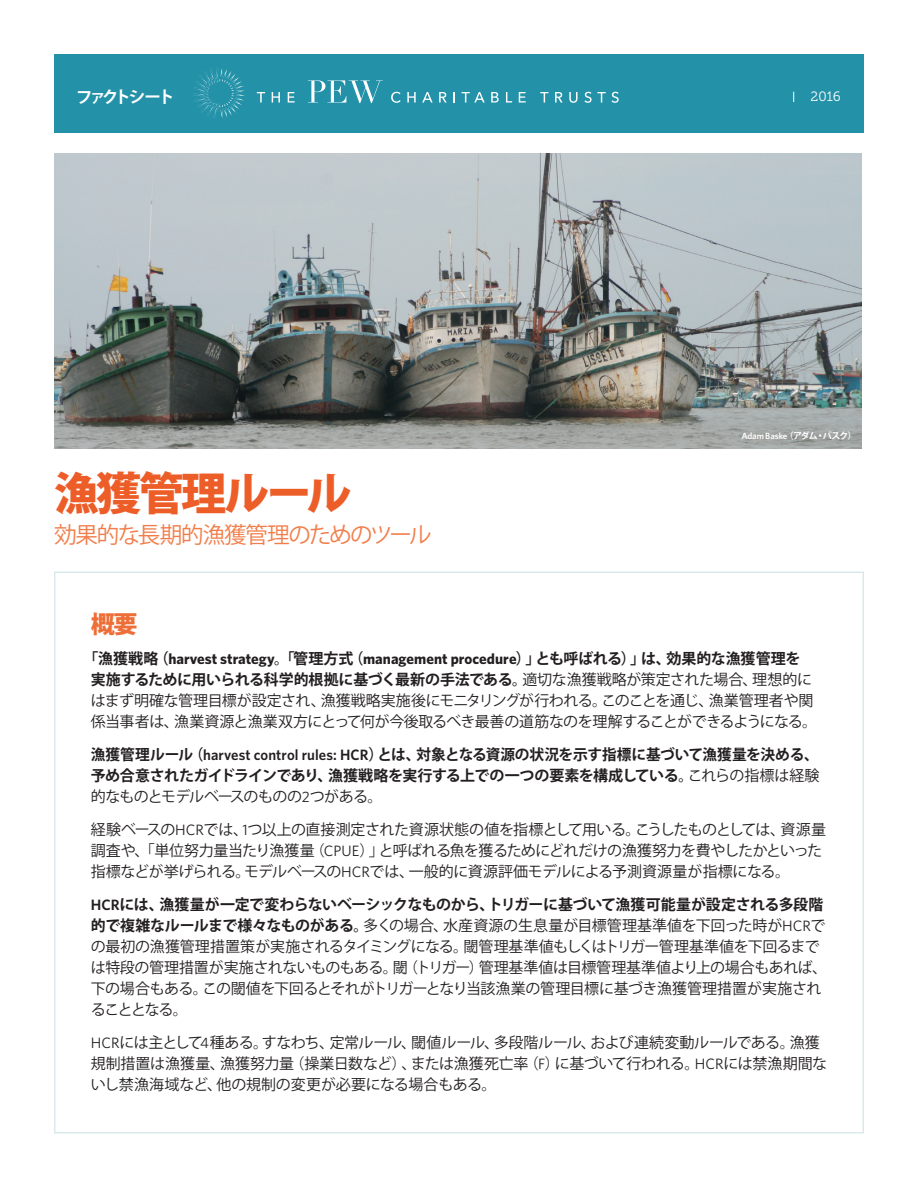
<style>
.page{position:relative;width:918px;height:1188px;background:#fff}
.page>*{position:absolute;margin:0;border:0;box-sizing:border-box;transform-origin:0 0}
.t1{font:800 45px "Koz Go Pro";letter-spacing:-.055em;color:#ed5d28}
.t2{font:800 24px "Koz Go Pro";color:#ee6e38}
.t3{font:22.5px "Koz Go Pro";letter-spacing:-.06em;color:#f17e4a}
.t4{font:700 16.5px "Koz Go Pro";letter-spacing:-.18em;color:#fff}
.t5{font:15px/21px "Koz Go Pro";letter-spacing:-.025em;color:#231f20}
.t6{font:700 15px/21px "Koz Go Pro";letter-spacing:-.025em;color:#231f20;text-align:justify}
.t7{font:13.5px "Museo Slab 300";color:#fff}
.t8{font:600 9px "Whitney";letter-spacing:-.01em;color:#fff}
.s1{font-family:"Koz Go Pro";font-weight:700}
.s2{font-weight:700}
.s3{font-family:"Whitney";font-weight:700}
.s4{font-family:"Whitney";font-weight:600}
.s5{font-weight:400}
.s6{font-family:"Whitney";font-weight:400}
.s7{font-family:"Whitney"}
</style>
<div class="page">
<div style="left:54px;top:54px;width:810px;height:78px;background:#2392a9"></div>
<svg style="left:193px;top:68px;width:52px;height:50px"></svg>
<svg style="left:257px;top:92px;width:8px;height:11px"></svg>
<svg style="left:272px;top:92px;width:8px;height:11px"></svg>
<svg style="left:288px;top:92px;width:7px;height:11px"></svg>
<svg style="left:391px;top:92px;width:10px;height:11px"></svg>
<svg style="left:407px;top:92px;width:9px;height:11px"></svg>
<svg style="left:422px;top:92px;width:11px;height:11px"></svg>
<svg style="left:439px;top:92px;width:8px;height:11px"></svg>
<svg style="left:453px;top:92px;width:2px;height:11px"></svg>
<svg style="left:462px;top:92px;width:23px;height:11px"></svg>
<svg style="left:491px;top:92px;width:8px;height:11px"></svg>
<svg style="left:506px;top:92px;width:6px;height:11px"></svg>
<svg style="left:519px;top:92px;width:7px;height:11px"></svg>
<svg style="left:540px;top:92px;width:8px;height:11px"></svg>
<svg style="left:555px;top:92px;width:8px;height:11px"></svg>
<svg style="left:569px;top:92px;width:9px;height:11px"></svg>
<svg style="left:584px;top:92px;width:22px;height:11px"></svg>
<svg style="left:612px;top:92px;width:7px;height:11px"></svg>
<svg style="left:308px;top:80px;width:75px;height:23px"></svg>
<img style="left:54px;top:153px;width:807px;height:296px">
<p class="t4" style="left:76px;top:86px;width:100px">ファクトシート</p>
<h1 class="t1" style="left:54px;top:464px;width:299px">漁獲管理ルール</h1>
<h3 class="t3" style="left:54px;top:520px;width:379px">効果的な長期的漁獲管理のためのツール</h3>
<p class="t7" style="left:811px;top:89px;width:32px">2016</p>
<p class="t8" style="left:741px;top:430px;width:117px">Adam Baske<span class="s1">（アダム・バスク）</span></p>
<h2 class="t2" style="left:91px;top:608px;width:48px">概要</h2>
<p class="t5" style="left:91px;top:649px;width:728px;text-indent:-7px"><span class="s2">「漁獲戦略（</span><span class="s3">harvest strategy</span><span class="s2">。「管理方式（</span><span class="s3">management procedure</span><span class="s2">）」とも呼ばれる）」は、効果的な漁獲管理を実施するために用いられる科学的根拠に基づく最新の手法である。</span>適切な漁獲戦略が策定された場合、理想的にはまず明確な管理目標が設定され、漁獲戦略実施後にモニタリングが行われる。このことを通じ、漁業管理者や関係当事者は、漁業資源と漁業双方にとって何が今後取るべき最善の道筋なのを理解することができるようになる。</p>
<p class="t6" style="left:91px;top:745px;width:730px">漁獲管理ルール（<span class="s4">harvest control rules: HCR</span>）とは、対象となる資源の状況を示す指標に基づいて漁獲量を決める、予め合意されたガイドラインであり、漁獲戦略を実行する上での一つの要素を構成している。<span class="s5">これらの指標は経験的なものとモデルベースのものの</span><span class="s6">2</span><span class="s5">つがある。</span></p>
<p class="t5" style="left:91px;top:820px;width:737px">経験ベースの<span class="s7">HCR</span>では、<span class="s7">1</span>つ以上の直接測定された資源状態の値を指標として用いる。こうしたものとしては、資源量調査や、「単位努力量当たり漁獲量（<span class="s7">CPUE</span>）」と呼ばれる魚を獲るためにどれだけの漁獲努力を費やしたかといった指標などが挙げられる。モデルベースの<span class="s7">HCR</span>では、一般的に資源評価モデルによる予測資源量が指標になる。</p>
<p class="t5" style="left:91px;top:895px;width:738px"><span class="s4">HCR</span><span class="s2">には、漁獲量が一定で変わらないベーシックなものから、トリガーに基づいて漁獲可能量が設定される多段階的で複雑なルールまで様々なものがある。</span>多くの場合、水産資源の生息量が目標管理基準値を下回った時が<span class="s7">HCR</span>での最初の漁獲管理措置策が実施されるタイミングになる。閾管理基準値もしくはトリガー管理基準値を下回るまでは特段の管理措置が実施されないものもある。閾（トリガー）管理基準値は目標管理基準値より上の場合もあれば、下の場合もある。この閾値を下回るとそれがトリガーとなり当該漁業の管理目標に基づき漁獲管理措置が実施されることとなる。</p>
<p class="t5" style="left:91px;top:1033px;width:738px"><span class="s7">HCR</span>には主として<span class="s7">4</span>種ある。すなわち、定常ルール、閾値ルール、多段階ルール、および連続変動ルールである。漁獲規制措置は漁獲量、漁獲努力量（操業日数など）、または漁獲死亡率（<span class="s7">F</span>）に基づいて行われる。<span class="s7">HCR</span>には禁漁期間ないし禁漁海域など、他の規制の変更が必要になる場合もある。</p>
</div>
